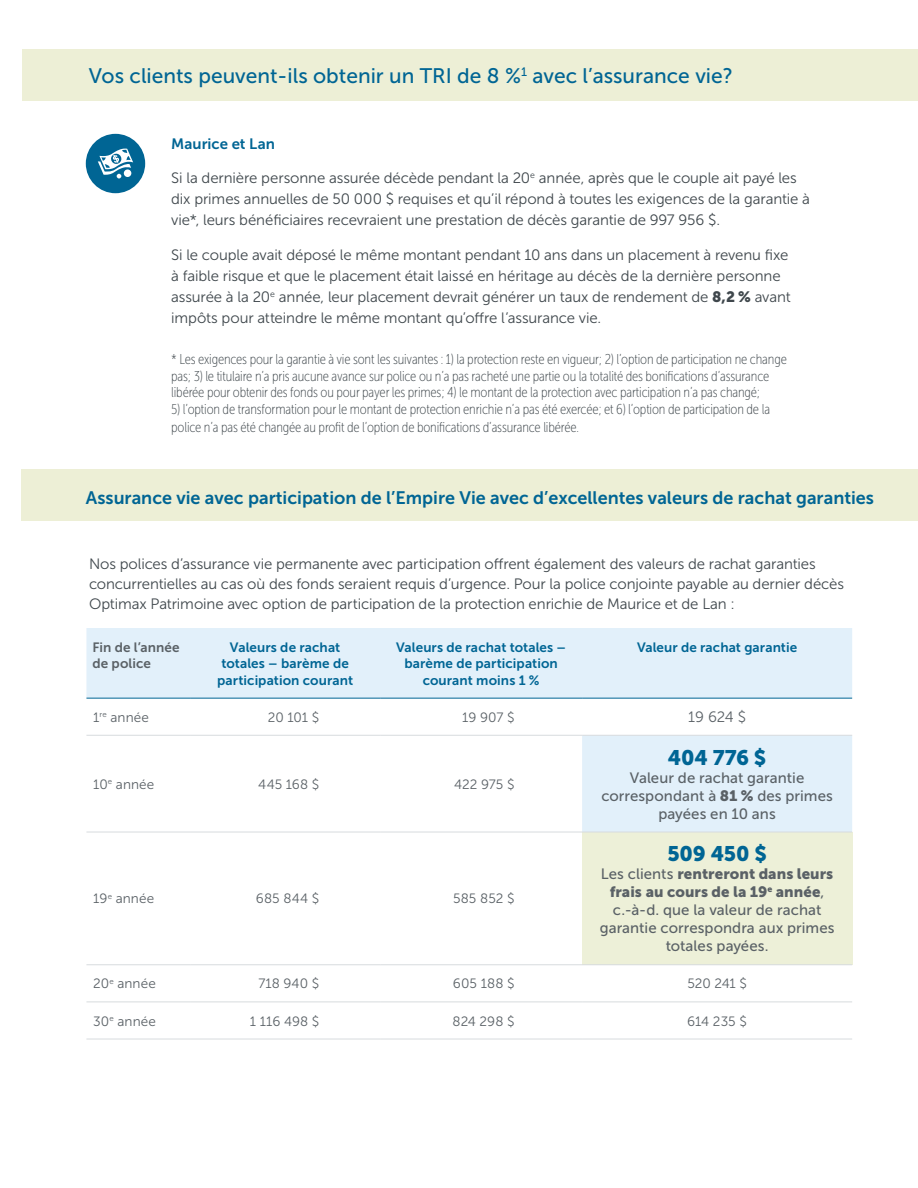
<style>
.page{position:relative;width:918px;height:1188px;background:#fff}
.page>*{position:absolute;margin:0;border:0;box-sizing:border-box;transform-origin:0 0}
.EL_SubHead_2_-_16_pt{font:21px "Museo Sans 500";color:#006594}
.EL_Table_Text{font:21px "Museo Sans 900";letter-spacing:-.005em;color:#006594}
.EL_SubHead_2_-_16_pt-2{font:18px "Museo Sans 700";color:#006594}
.New_Brand_Body_Copy_10_14{font:15px/21px "Museo Sans 300";letter-spacing:-.005em;color:#3f474c}
.EL_Table_Text-2{font:15px/18px "Museo Sans 500";letter-spacing:.005em;color:#5a6166;text-align:center}
.EL_Heading_3_-_12_pt{font:15px "Museo Sans 700";letter-spacing:.005em;color:#006594}
.EL_Table_Text-3{font:15px "Museo Sans 300";color:#5a6166}
.EL_Footnote_Legal{font:14.25px/16.5px "Museo Sans Cond 100";letter-spacing:-.01em;color:#3f474c}
.EL_Table_Text-4{font:13.5px/16.5px "Museo Sans 700";letter-spacing:.01em;color:#006594;text-align:center}
.EL_Table_Text-5{font:13.5px "Museo Sans 300";letter-spacing:.005em;color:#5a6166}
.EL_Table_Text-6{font:13.5px/16.5px "Museo Sans 700";letter-spacing:.01em;color:#5a6166}
.s1{font-family:"Museo Sans 900"}
</style>
<div class="page">
<div style="left:22px;top:469px;width:896px;height:51px;background:#edefd6"></div>
<div style="left:22px;top:50px;width:896px;height:51px;background:#edefd6"></div>
<svg style="left:86px;top:628px;width:766px;height:204px;fill:#e2f0fa"></svg>
<svg style="left:86px;top:699px;width:104px;height:340px"></svg>
<div style="left:582px;top:832px;width:270px;height:133px;background:#edf0d8"></div>
<hr style="left:86px;top:698px;width:104px;height:1px;background:#006594">
<hr style="left:190px;top:698px;width:190px;height:1px;background:#006594">
<hr style="left:380px;top:698px;width:202px;height:1px;background:#006594">
<hr style="left:582px;top:698px;width:270px;height:1px;background:#006594">
<hr style="left:86px;top:735px;width:104px;height:1px;background:#d7dbde">
<hr style="left:190px;top:735px;width:190px;height:1px;background:#d7dbde">
<hr style="left:380px;top:735px;width:202px;height:1px;background:#d7dbde">
<hr style="left:582px;top:735px;width:270px;height:1px;background:#d7dbde">
<hr style="left:86px;top:832px;width:104px;height:1px;background:#d7dbde">
<hr style="left:190px;top:832px;width:190px;height:1px;background:#d7dbde">
<hr style="left:380px;top:832px;width:202px;height:1px;background:#d7dbde">
<hr style="left:582px;top:832px;width:270px;height:1px;background:#d7dbde">
<hr style="left:86px;top:965px;width:104px;height:1px;background:#d7dbde">
<hr style="left:190px;top:965px;width:190px;height:1px;background:#d7dbde">
<hr style="left:380px;top:965px;width:202px;height:1px;background:#d7dbde">
<hr style="left:582px;top:965px;width:270px;height:1px;background:#d7dbde">
<hr style="left:86px;top:1002px;width:104px;height:1px;background:#d7dbde">
<hr style="left:190px;top:1002px;width:190px;height:1px;background:#d7dbde">
<hr style="left:380px;top:1002px;width:202px;height:1px;background:#d7dbde">
<hr style="left:582px;top:1002px;width:270px;height:1px;background:#d7dbde">
<hr style="left:86px;top:1039px;width:104px;height:1px;background:#d7dbde">
<hr style="left:190px;top:1039px;width:190px;height:1px;background:#d7dbde">
<hr style="left:380px;top:1039px;width:202px;height:1px;background:#d7dbde">
<hr style="left:582px;top:1039px;width:270px;height:1px;background:#d7dbde">
<div style="left:86px;top:134px;width:59px;height:59px;background:#006594;border-radius:50%"></div>
<svg style="left:98px;top:149px;width:35px;height:29px"></svg>
<h2 class="EL_SubHead_2_-_16_pt" style="left:89px;top:65px;width:646px">Vos clients peuvent-ils obtenir un TRI de 8 %<sup>1</sup> avec l’assurance vie?</h2>
<h2 class="EL_Heading_3_-_12_pt" style="left:171px;top:135px;width:105px">Maurice et Lan</h2>
<p class="New_Brand_Body_Copy_10_14" style="left:171px;top:168px;width:640px">Si la dernière personne assurée décède pendant la 20<sup>e</sup> année, après que le couple ait payé les dix primes annuelles de 50 000 $ requises et qu’il répond à toutes les exigences de la garantie à vie*, leurs bénéficiaires recevraient une prestation de décès garantie de 997 956 $.</p>
<p class="New_Brand_Body_Copy_10_14" style="left:171px;top:244px;width:621px">Si le couple avait déposé le même montant pendant 10 ans dans un placement à revenu fixe à faible risque et que le placement était laissé en héritage au décès de la dernière personne assurée à la 20<sup>e</sup> année, leur placement devrait générer un taux de rendement de <span class="s1">8,2 %</span> avant impôts pour atteindre le même montant qu’offre l’assurance vie.</p>
<p class="EL_Footnote_Legal" style="left:171px;top:351px;width:617px">* Les exigences pour la garantie à vie sont les suivantes : 1) la protection reste en vigueur; 2) l’option de participation ne change pas; 3) le titulaire n’a pris aucune avance sur police ou n’a pas racheté une partie ou la totalité des bonifications d’assurance libérée pour obtenir des fonds ou pour payer les primes; 4) le montant de la protection avec participation n’a pas changé;</p>
<p class="EL_Footnote_Legal" style="left:171px;top:400px;width:600px;line-height:18px">5) l’option de transformation pour le montant de protection enrichie n’a pas été exercée; et 6) l’option de participation de la police n’a pas été changée au profit de l’option de bonifications d’assurance libérée.</p>
<h2 class="EL_SubHead_2_-_16_pt-2" style="left:86px;top:487px;width:790px">Assurance vie avec participation de l’Empire Vie avec d’excellentes valeurs de rachat garanties</h2>
<p class="New_Brand_Body_Copy_10_14" style="left:89px;top:554px;width:756px;line-height:20.2px">Nos polices d’assurance vie permanente avec participation offrent également des valeurs de rachat garanties concurrentielles au cas où des fonds seraient requis d’urgence. Pour la police conjointe payable au dernier décès<br>Optimax Patrimoine avec option de participation de la protection enrichie de Maurice et de Lan :</p>
<p class="EL_Table_Text-6" style="left:92px;top:639px;width:89px">Fin de l’année de police</p>
<p class="EL_Table_Text-4" style="left:217px;top:639px;width:137px">Valeurs de rachat totales – barème de participation courant</p>
<p class="EL_Table_Text-4" style="left:396px;top:639px;width:172px">Valeurs de rachat totales – barème de participation courant moins 1 %</p>
<p class="EL_Table_Text-4" style="left:637px;top:639px;width:162px">Valeur de rachat garantie</p>
<p class="EL_Table_Text-5" style="left:93px;top:710px;width:57px">1<sup>re</sup> année</p>
<p class="EL_Table_Text-5" style="left:268px;top:710px;width:53px">20 101 $</p>
<p class="EL_Table_Text-5" style="left:462px;top:710px;width:54px">19 907 $</p>
<p class="EL_Table_Text-3" style="left:688px;top:709px;width:60px">19 624 $</p>
<p class="EL_Table_Text-5" style="left:93px;top:777px;width:63px">10<sup>e</sup> année</p>
<p class="EL_Table_Text-5" style="left:258px;top:777px;width:63px">445 168 $</p>
<p class="EL_Table_Text-5" style="left:454px;top:777px;width:62px">422 975 $</p>
<p class="EL_Table_Text-5" style="left:93px;top:892px;width:63px">19<sup>e</sup> année</p>
<p class="EL_Table_Text-5" style="left:256px;top:892px;width:65px">685 844 $</p>
<p class="EL_Table_Text-5" style="left:453px;top:892px;width:63px">585 852 $</p>
<p class="EL_Table_Text" style="left:668px;top:745px;width:100px">404 776 $</p>
<p class="EL_Table_Text-2" style="left:601px;top:768px;width:233px">Valeur de rachat garantie correspondant à <span class="s1">81 %</span> des primes payées en 10 ans</p>
<p class="EL_Table_Text" style="left:667px;top:842px;width:101px">509 450 $</p>
<p class="EL_Table_Text-2" style="left:600px;top:865px;width:236px">Les clients <span class="s1">rentreront dans leurs frais au cours de la 19</span><sup>e</sup> <span class="s1">année</span>, c.-à-d. que la valeur de rachat garantie correspondra aux primes totales payées.</p>
<p class="EL_Table_Text-5" style="left:93px;top:976px;width:64px">20<sup>e</sup> année</p>
<p class="EL_Table_Text-5" style="left:258px;top:976px;width:63px">718 940 $</p>
<p class="EL_Table_Text-5" style="left:453px;top:976px;width:63px">605 188 $</p>
<p class="EL_Table_Text-5" style="left:687px;top:976px;width:61px">520 241 $</p>
<p class="EL_Table_Text-5" style="left:93px;top:1014px;width:64px">30<sup>e</sup> année</p>
<p class="EL_Table_Text-5" style="left:250px;top:1014px;width:71px">1 116 498 $</p>
<p class="EL_Table_Text-5" style="left:453px;top:1014px;width:64px">824 298 $</p>
<p class="EL_Table_Text-5" style="left:687px;top:1014px;width:61px">614 235 $</p>
</div>
